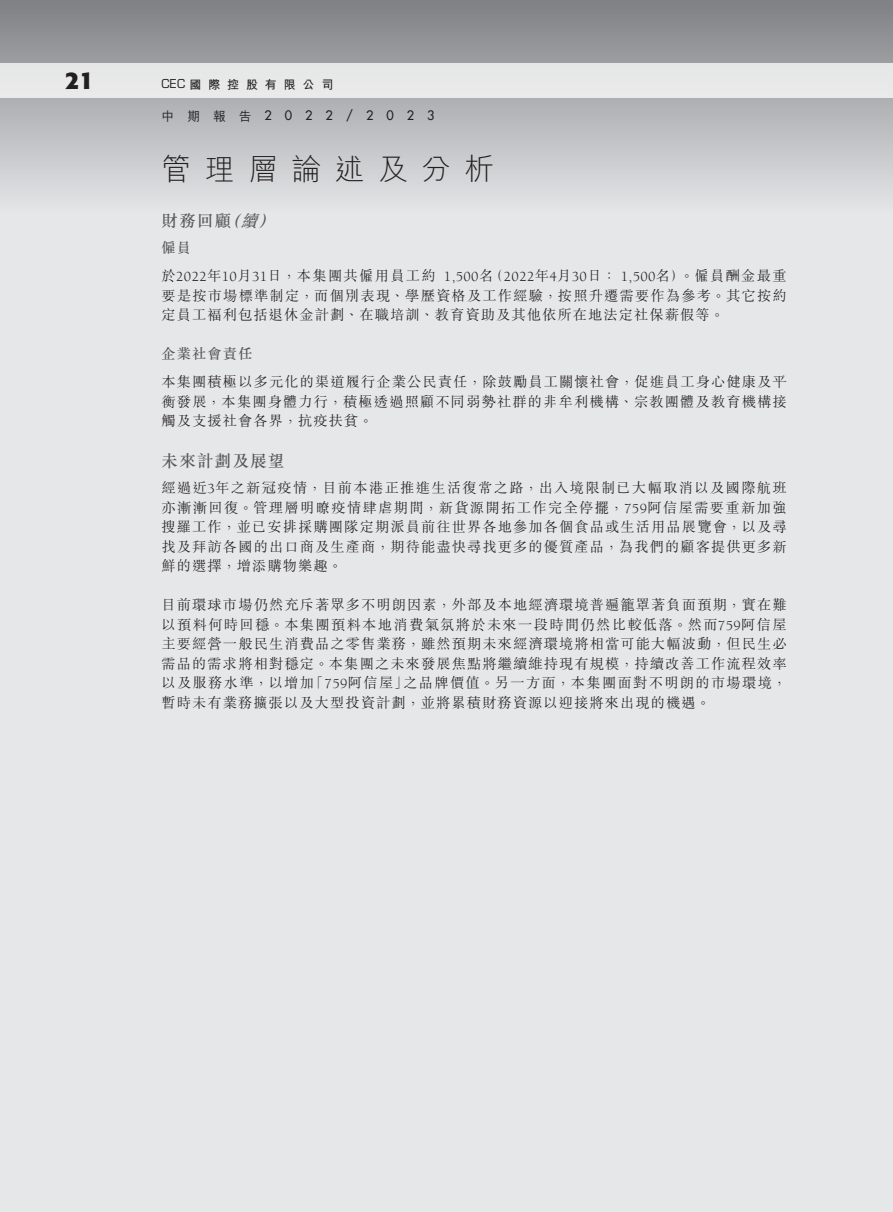
<style>
.page{position:relative;width:893px;height:1212px;background:#e6e7e9}
.page>*{position:absolute;margin:0;border:0;box-sizing:border-box;transform-origin:0 0}
.t1{font:300 30px "M Hei HK";letter-spacing:.44em;color:#231f20}
.t2{font:700 24px "Formata";color:#231f20}
._01_H1{font:500 16.5px "M Sung HK";letter-spacing:.075em;color:#57585a}
._00_txt{font:300 14.25px/19.5px "M Sung HK";letter-spacing:.075em;color:#231f20;text-align:justify}
._02_H2{font:500 14.25px "M Sung HK";letter-spacing:.075em;color:#57585a}
.t3{font:500 12.75px "Futura Std";letter-spacing:1.02em;color:#231f20}
.t4{font:700 12px "M Hei HK";letter-spacing:.57em;color:#231f20}
.s1{font-family:"Eurostile LT Std";font-weight:400}
.s2{font-family:"M Hei HK"}
.s3{font-style:italic}
.s4{font-family:"Berkeley Std";font-weight:400}
</style>
<div class="page">
<svg style="left:0;top:0;width:893px;height:193px;background:#aeafb2"></svg>
<div style="left:0;top:64px;width:893px;height:34px;background:#e8e8e9"></div>
<h2 class="t2" style="left:66px;top:66px;width:29px">21</h2>
<p class="t4" style="left:162px;top:76px;width:173px"><span class="s1">CEC</span> 國際控股有限公司</p>
<p class="t3" style="left:162px;top:108px;width:274px"><span class="s2">中期報告</span>2022/2023</p>
<h1 class="t1" style="left:162px;top:148px;width:334px">管理層論述及分析</h1>
<p class="_01_H1" style="left:162px;top:210px;width:120px">財務回顧<span class="s3">（續）</span></p>
<p class="_02_H2" style="left:162px;top:238px;width:31px">僱員</p>
<p class="_00_txt" style="left:162px;top:266px;width:627px">於<span class="s4">2022</span>年<span class="s4">10</span>月<span class="s4">31</span>日，本集團共僱用員工約 <span class="s4">1,500</span>名（<span class="s4">2022</span>年<span class="s4">4</span>月<span class="s4">30</span>日： <span class="s4">1,500</span>名）。僱員酬金最重要是按市場標準制定，而個別表現、學歷資格及工作經驗，按照升遷需要作為參考。其它按約定員工褔利包括退休金計劃、在職培訓、教育資助及其他依所在地法定社保薪假等。</p>
<p class="_02_H2" style="left:162px;top:344px;width:92px">企業社會責任</p>
<p class="_00_txt" style="left:162px;top:372px;width:627px">本集團積極以多元化的渠道履行企業公民責任，除鼓勵員工關懷社會，促進員工身心健康及平衡發展，本集團身體力行，積極透過照顧不同弱勢社群的非牟利機構、宗教團體及教育機構接觸及支援社會各界，抗疫扶貧。</p>
<p class="_01_H1" style="left:162px;top:450px;width:125px">未來計劃及展望</p>
<p class="_00_txt" style="left:162px;top:478px;width:627px">經過近<span class="s4">3</span>年之新冠疫情，目前本港正推進生活復常之路，出入境限制已大幅取消以及國際航班亦漸漸回復。管理層明暸疫情肆虐期間，新貨源開拓工作完全停擺，<span class="s4">759</span>阿信屋需要重新加強搜羅工作，並已安排採購團隊定期派員前往世界各地參加各個食品或生活用品展覽會，以及尋找及拜訪各國的出口商及生產商，期待能盡快尋找更多的優質產品，為我們的顧客提供更多新鮮的選擇，增添購物樂趣。</p>
<p class="_00_txt" style="left:162px;top:595px;width:627px">目前環球市場仍然充斥著眾多不明朗因素，外部及本地經濟環境普遍籠罩著負面預期，實在難以預料何時回穩。本集團預料本地消費氣氛將於未來一段時間仍然比較低落。然而<span class="s4">759</span>阿信屋主要經營一般民生消費品之零售業務，雖然預期未來經濟環境將相當可能大幅波動，但民生必需品的需求將相對穩定。本集團之未來發展焦點將繼續維持現有規模，持續改善工作流程效率以及服務水準，以增加「<span class="s4">759</span>阿信屋」之品牌價值。另一方面，本集團面對不明朗的市場環境，暫時未有業務擴張以及大型投資計劃，並將累積財務資源以迎接將來出現的機遇。</p>
</div>
